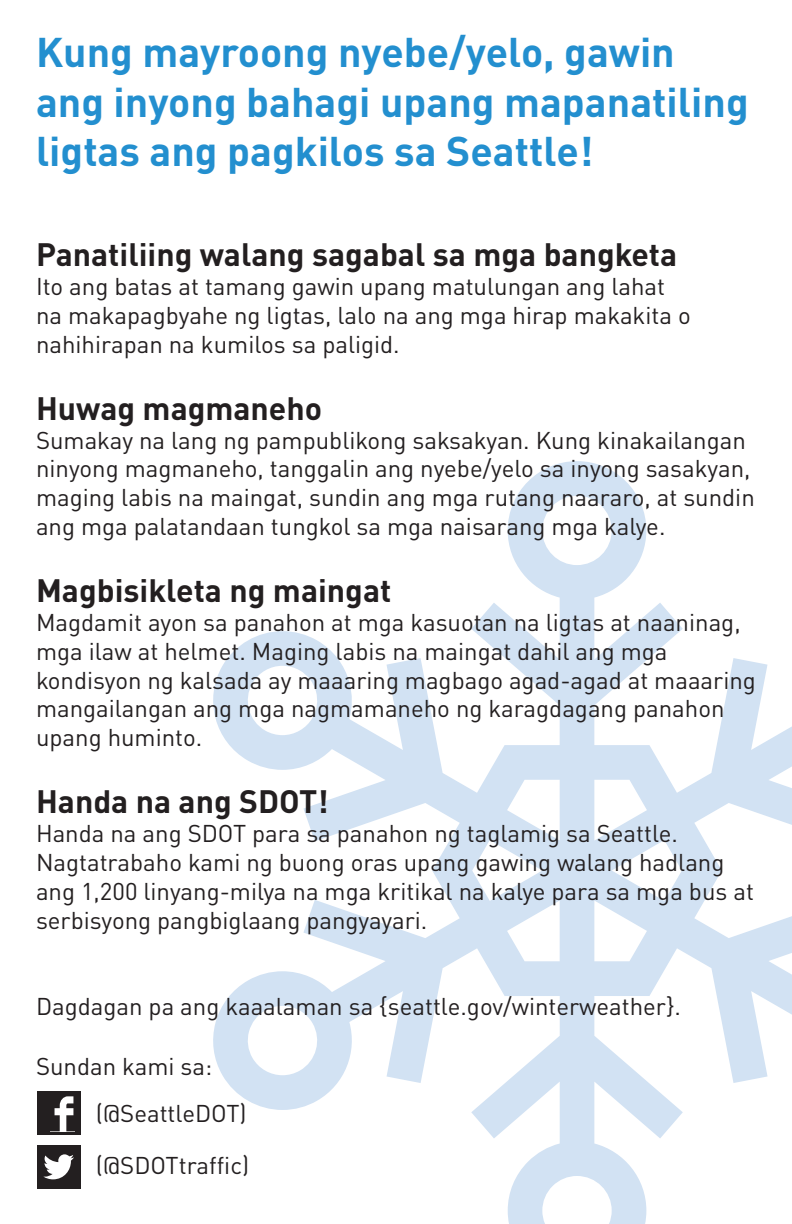
<style>
.page{position:relative;width:792px;height:1224px;background:#fff}
.page>*{position:absolute;margin:0;border:0;box-sizing:border-box;transform-origin:0 0}
.t1{font:700 41px/49.2px "DIN Pro";color:#238fcf}
.t2{font:700 32px "DIN Pro";color:#231f20}
.t3{font:24px/28.8px "DIN Pro";color:#231f20}
</style>
<div class="page">
<svg style="left:213px;top:461px;width:579px;height:763px"></svg>
<div style="left:37px;top:1091px;width:43px;height:44px;background:#231f20"></div>
<svg style="left:54px;top:1092px;width:27px;height:39px"></svg>
<div style="left:37px;top:1146px;width:43px;height:43px;background:#231f20"></div>
<svg style="left:43px;top:1154px;width:31px;height:25px"></svg>
<p class="t1" style="left:36px;top:23px;width:714px">Kung mayroong nyebe/yelo, gawin ang inyong bahagi upang mapanatiling ligtas ang pagkilos sa Seattle!</p>
<p class="t2" style="left:36px;top:228px;width:643px">Panatiliing walang sagabal sa mga bangketa</p>
<p class="t3" style="left:36px;top:269px;width:656px">Ito ang batas at tamang gawin upang matulungan ang lahat na makapagbyahe ng ligtas, lalo na ang mga hirap makakita o nahihirapan na kumilos sa paligid.</p>
<p class="t2" style="left:36px;top:381px;width:288px">Huwag magmaneho</p>
<p class="t3" style="left:36px;top:423px;width:720px">Sumakay na lang ng pampublikong saksakyan. Kung kinakailangan ninyong magmaneho, tanggalin ang nyebe/yelo sa inyong sasakyan, maging labis na maingat, sundin ang mga rutang naararo, at sundin ang mga palatandaan tungkol sa mga naisarang mga kalye.</p>
<p class="t2" style="left:36px;top:564px;width:357px">Magbisikleta ng maingat</p>
<p class="t3" style="left:36px;top:605px;width:721px">Magdamit ayon sa panahon at mga kasuotan na ligtas at naaninag, mga ilaw at helmet. Maging labis na maingat dahil ang mga kondisyon ng kalsada ay maaaring magbago agad-agad at maaaring mangailangan ang mga nagmamaneho ng karagdagang panahon upang huminto.</p>
<p class="t2" style="left:36px;top:775px;width:294px">Handa na ang SDOT!</p>
<p class="t3" style="left:36px;top:817px;width:719px">Handa na ang SDOT para sa panahon ng taglamig sa Seattle.<br>Nagtatrabaho kami ng buong oras upang gawing walang hadlang ang 1,200 linyang-milya na mga kritikal na kalye para sa mga bus at serbisyong pangbiglaang pangyayari.</p>
<p class="t3" style="left:36px;top:989px;width:647px">Dagdagan pa ang kaaalaman sa {seattle.gov/winterweather}.</p>
<p class="t3" style="left:36px;top:1049px;width:178px">Sundan kami sa:</p>
<p class="t3" style="left:96px;top:1096px;width:152px">(@SeattleDOT)</p>
<p class="t3" style="left:96px;top:1148px;width:155px">(@SDOTtraffic)</p>
</div>
